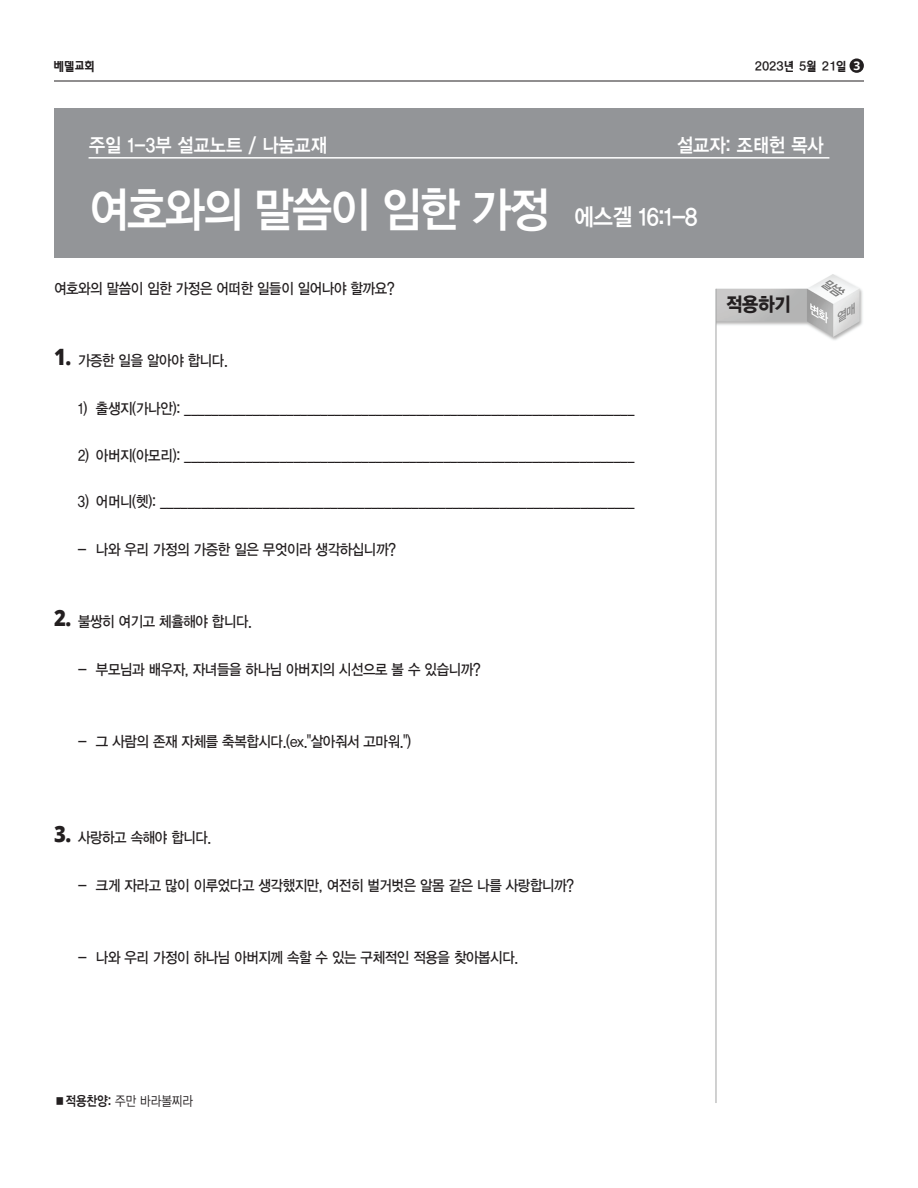
<style>
.page{position:relative;width:918px;height:1188px;background:#fff}
.page>*{position:absolute;margin:0;border:0;box-sizing:border-box;transform-origin:0 0}
.t1{font:48px "YDIYGO140";letter-spacing:-.04em;color:#fff;scale:.9 1}
.t2{font:19.5px "YDIYGO140";color:#fff;scale:.9 1}
.t3{font:19.5px "YDIYGO160";color:#231f20;scale:.9 1}
.t4{font:15px "YDIYGO130";letter-spacing:-.025em;color:#231f20;scale:.9 1}
.t5{font:13.5px "YDIYGO120";color:#231f20;scale:.85 1}
.t6{font:12.75px "Tae Utum";color:#231f20}
.s1{font-family:"Open Sans";font-weight:700;font-size:12px;color:#fff}
.s2{font-size:24px}
.s3{font-family:"Open Sans";font-weight:800;font-size:22.5px}
.s4{font-family:"YDIYGO140"}
</style>
<div class="page">
<hr style="left:54px;top:81px;width:810px;height:1px;background:#231f20">
<div style="left:850px;top:58px;width:14px;height:15px;background:#231f20;border-radius:50%"></div>
<img style="left:716px;top:274px;width:147px;height:66px">
<hr style="left:716px;top:289px;width:1px;height:814px;background:#a2a3a3">
<div style="left:54px;top:108px;width:810px;height:149px;background:#939598"></div>
<hr style="left:89px;top:157px;width:740px;height:2px;background:#fff">
<p class="t6" style="left:54px;top:60px;width:42px">베델교회</p>
<p class="t6" style="left:755px;top:60px;width:107px">2023년 5월 21일 <span class="s1">3</span></p>
<h2 class="t2" style="left:89px;top:134px;width:266px">주일 1-3부 설교노트 / 나눔교재</h2>
<h2 class="t2" style="left:677px;top:134px;width:165px">설교자: 조태헌 목사</h2>
<h1 class="t1" style="left:89px;top:182px;width:677px">여호와의 말씀이 임한 가정 <span class="s2">에스겔 16:1-8</span></h1>
<p class="t4" style="left:54px;top:281px;width:380px">여호와의 말씀이 임한 가정은 어떠한 일들이 일어나야 할까요?</p>
<p class="t4" style="left:54px;top:353px;width:195px"><span class="s3">1.</span> 가증한 일을 알아야 합니다.</p>
<p class="t4" style="left:78px;top:401px;width:620px">1) 출생지(가나안): __________________________________________________________________</p>
<p class="t4" style="left:78px;top:447px;width:620px">2) 아버지(아모리): __________________________________________________________________</p>
<p class="t4" style="left:78px;top:494px;width:620px">3) 어머니(헷): ______________________________________________________________________</p>
<p class="t4" style="left:78px;top:542px;width:355px">- 나와 우리 가정의 가증한 일은 무엇이라 생각하십니까?</p>
<p class="t4" style="left:54px;top:614px;width:222px"><span class="s3">2.</span> 불쌍히 여기고 체휼해야 합니다.</p>
<p class="t4" style="left:78px;top:662px;width:449px">- 부모님과 배우자, 자녀들을 하나님 아버지의 시선으로 볼 수 있습니까?</p>
<p class="t4" style="left:78px;top:734px;width:372px">- 그 사람의 존재 자체를 축복합시다.(ex."살아줘서 고마워.")</p>
<p class="t4" style="left:54px;top:830px;width:176px"><span class="s3">3.</span> 사랑하고 속해야 합니다.</p>
<p class="t4" style="left:78px;top:878px;width:553px">- 크게 자라고 많이 이루었다고 생각했지만, 여전히 벌거벗은 알몸 같은 나를 사랑합니까?</p>
<p class="t4" style="left:78px;top:950px;width:491px">- 나와 우리 가정이 하나님 아버지께 속할 수 있는 구체적인 적용을 찾아봅시다.</p>
<p class="t5" style="left:65px;top:1093px;width:152px"><span class="s4">적용찬양:</span> 주만 바라볼찌라</p>
<h2 class="t3" style="left:726px;top:293px;width:73px">적용하기</h2>
</div>
